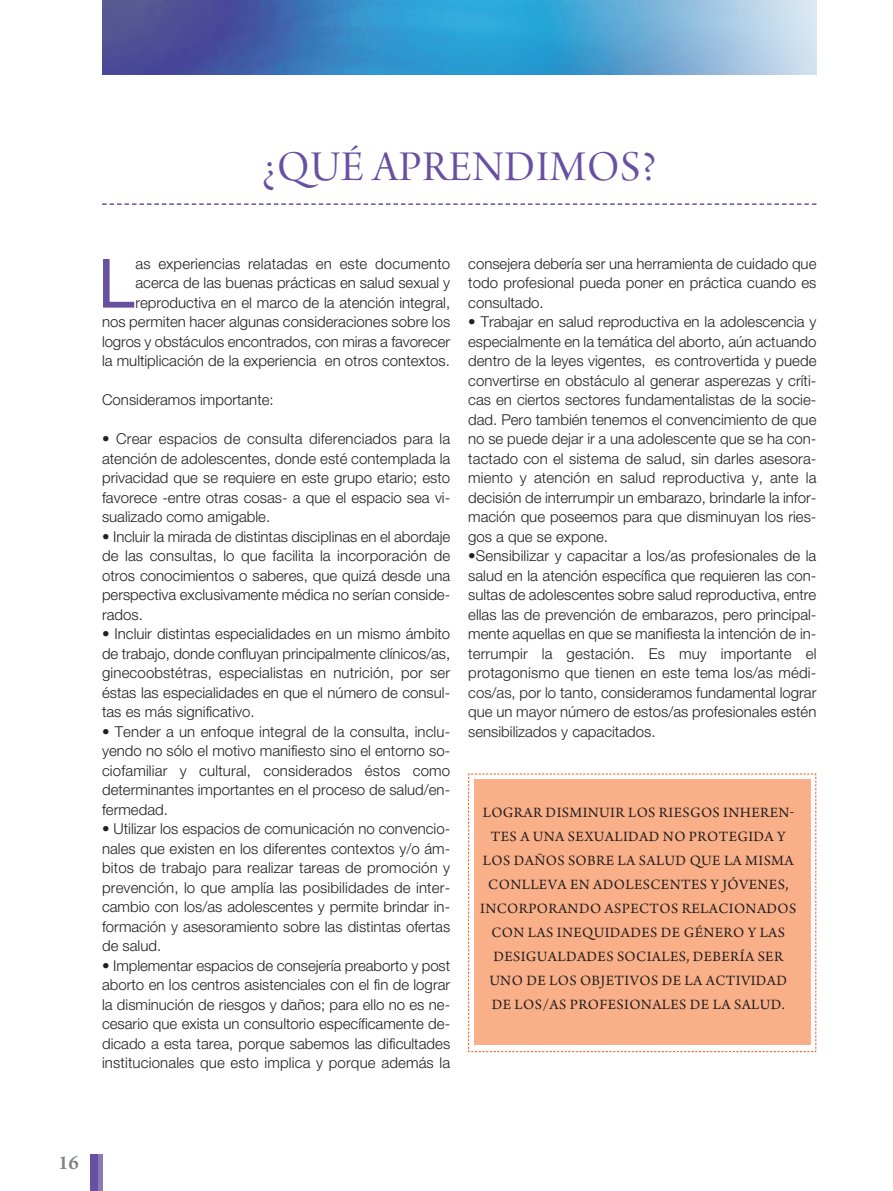
<style>
.page{position:relative;width:893px;height:1191px;background:#fff}
.page>*{position:absolute;margin:0;border:0;box-sizing:border-box;transform-origin:0 0}
.t1{font:67.65px "Helvetica";color:#6850a1}
.t2{font:45px "Arno Pro Display";letter-spacing:.02em;color:#6850a1}
.t3{font:600 21px "Arno Pro";color:#808285}
.t4{font:300 15px/19.5px "Helvetica Neue";color:#231f20;text-align:justify}
.t5{font:15px/24px "Arno Pro";letter-spacing:.025em;color:#231f20;text-align:center}
</style>
<div class="page">
<svg style="left:468px;top:773px;width:348px;height:279px"></svg>
<div style="left:474px;top:779px;width:337px;height:265px;background:#f9b089"></div>
<div style="left:91px;top:1153px;width:7px;height:38px;background:#6850a1"></div>
<hr style="left:98px;top:1153px;width:4px;height:38px;background:#8a78b7">
<svg style="left:102px;top:203px;width:714px;height:2px"></svg>
<img style="left:102px;top:0;width:714px;height:75px">
<h2 class="t2" style="left:262px;top:149px;width:396px">¿QUÉ APRENDIMOS?</h2>
<p class="t4" style="left:102px;top:253px;width:350px;text-align:right">as experiencias relatadas en este documento acerca de las buenas prácticas en salud sexual y reproductiva en el marco de la atención integral,<br>nos permiten hacer algunas consideraciones sobre los logros y obstáculos encontrados, con miras a favorecer la multiplicación de la experiencia en otros contextos.</p>
<p class="t4" style="left:102px;top:390px;width:173px">Consideramos importante:</p>
<p class="t4" style="left:102px;top:429px;width:350px">• Crear espacios de consulta diferenciados para la atención de adolescentes, donde esté contemplada la privacidad que se requiere en este grupo etario; esto favorece -entre otras cosas- a que el espacio sea vi&shy;sualizado como amigable.</p>
<p class="t4" style="left:102px;top:526px;width:350px">• Incluir la mirada de distintas disciplinas en el abordaje de las consultas, lo que facilita la incorporación de otros conocimientos o saberes, que quizá desde una perspectiva exclusivamente médica no serían conside&shy;rados.</p>
<p class="t4" style="left:102px;top:624px;width:350px">• Incluir distintas especialidades en un mismo ámbito de trabajo, donde confluyan principalmente clínicos/as, ginecoobstétras, especialistas en nutrición, por ser éstas las especialidades en que el número de consul&shy;tas es más significativo.</p>
<p class="t4" style="left:102px;top:721px;width:350px">• Tender a un enfoque integral de la consulta, inclu&shy;yendo no sólo el motivo manifiesto sino el entorno so&shy;ciofamiliar y cultural, considerados éstos como determinantes importantes en el proceso de salud/en&shy;fermedad.</p>
<p class="t4" style="left:102px;top:819px;width:350px">• Utilizar los espacios de comunicación no convencio&shy;nales que existen en los diferentes contextos y/o ám&shy;bitos de trabajo para realizar tareas de promoción y prevención, lo que amplía las posibilidades de inter&shy;cambio con los/as adolescentes y permite brindar in&shy;formación y asesoramiento sobre las distintas ofertas de salud.</p>
<p class="t4" style="left:102px;top:955px;width:350px">• Implementar espacios de consejería preaborto y post aborto en los centros asistenciales con el fin de lograr la disminución de riesgos y daños; para ello no es ne&shy;cesario que exista un consultorio específicamente de&shy;dicado a esta tarea, porque sabemos las dificultades institucionales que esto implica y porque además la</p>
<h1 class="t1" style="left:98px;top:245px;width:39px">L</h1>
<p class="t4" style="left:468px;top:253px;width:350px">consejera debería ser una herramienta de cuidado que todo profesional pueda poner en práctica cuando es consultado.</p>
<p class="t4" style="left:468px;top:312px;width:350px">• Trabajar en salud reproductiva en la adolescencia y especialmente en la temática del aborto, aún actuando dentro de la leyes vigentes, es controvertida y puede convertirse en obstáculo al generar asperezas y críti&shy;cas en ciertos sectores fundamentalistas de la socie&shy;dad. Pero también tenemos el convencimiento de que no se puede dejar ir a una adolescente que se ha con&shy;tactado con el sistema de salud, sin darles asesora&shy;miento y atención en salud reproductiva y, ante la decisión de interrumpir un embarazo, brindarle la infor&shy;mación que poseemos para que disminuyan los ries&shy;gos a que se expone.</p>
<p class="t4" style="left:468px;top:546px;width:350px">•Sensibilizar y capacitar a los/as profesionales de la salud en la atención específica que requieren las con&shy;sultas de adolescentes sobre salud reproductiva, entre ellas las de prevención de embarazos, pero principal&shy;mente aquellas en que se manifiesta la intención de in&shy;terrumpir la gestación. Es muy importante el protagonismo que tienen en este tema los/as médi&shy;cos/as, por lo tanto, consideramos fundamental lograr que un mayor número de estos/as profesionales estén sensibilizados y capacitados.</p>
<p class="t5" style="left:480px;top:801px;width:318px">LOGRAR DISMINUIR LOS RIESGOS INHEREN-TES A UNA SEXUALIDAD NO PROTEGIDA Y LOS DAÑOS SOBRE LA SALUD QUE LA MISMA CONLLEVA EN ADOLESCENTES Y JÓVENES, INCORPORANDO ASPECTOS RELACIONADOS CON LAS INEQUIDADES DE GÉNERO Y LAS DESIGUALDADES SOCIALES, DEBERÍA SER UNO DE LOS OBJETIVOS DE LA ACTIVIDAD DE LOS/AS PROFESIONALES DE LA SALUD.</p>
<h3 class="t3" style="left:58px;top:1154px;width:22px">16</h3>
</div>
